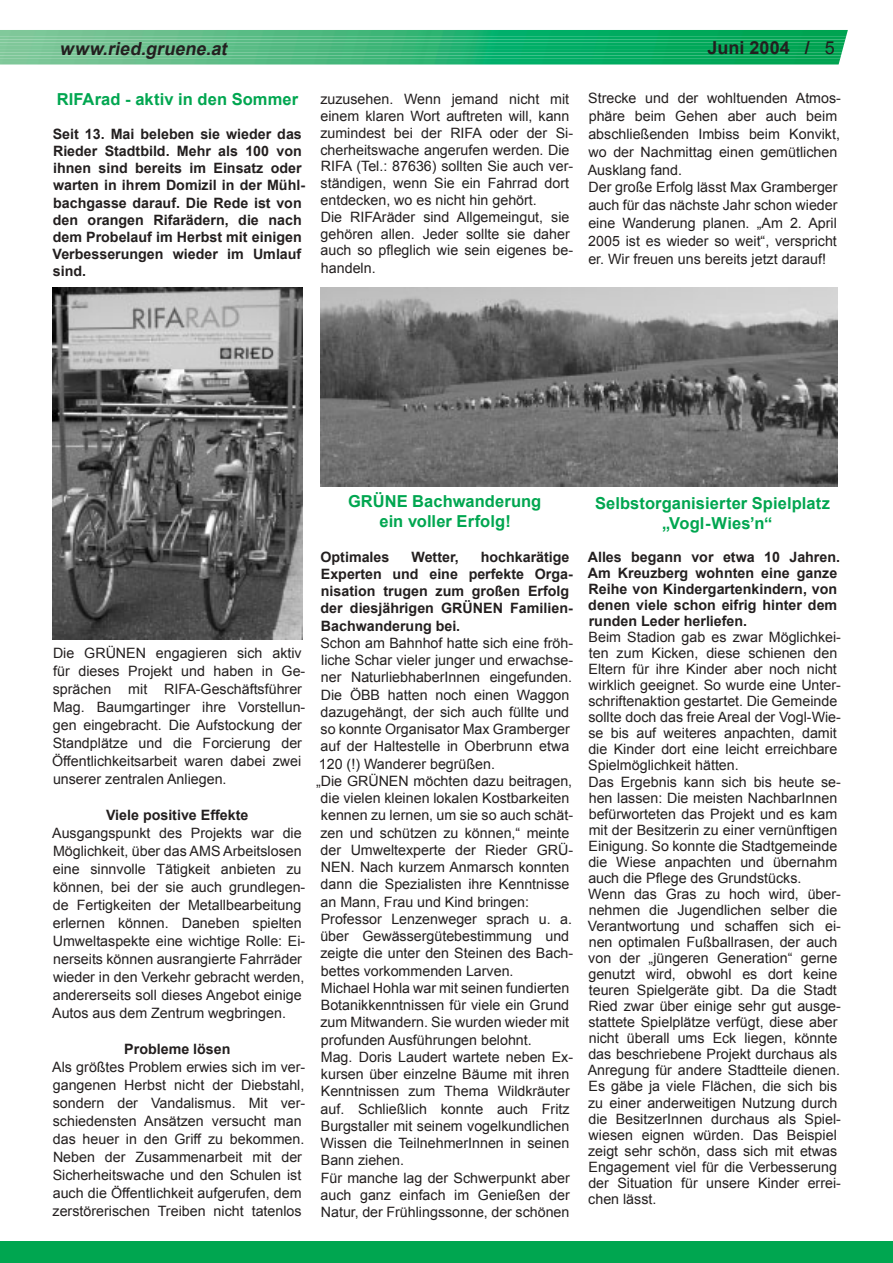
<style>
.page{position:relative;width:893px;height:1263px;background:#fff}
.page>*{position:absolute;margin:0;border:0;box-sizing:border-box;transform-origin:0 0}
.t1{font:italic 700 18px "Arial";color:#231f1f}
.t2{font:700 18px "Arial";color:#231f1f}
.t3{font:700 16.5px/19.8px "Arial";letter-spacing:.005em;color:#00a650;text-align:center}
.t4{font:14.25px/16px "Arial";color:#231f1f}
.t5{font:700 14.25px/17.1px "Arial";color:#231f1f}
.s1{font-weight:400}
</style>
<div class="page">
<img style="left:0;top:30px;width:847px;height:35px">
<div style="left:0;top:1242px;width:892px;height:21px;background:#00a650"></div>
<img style="left:52px;top:287px;width:250px;height:353px">
<img style="left:320px;top:287px;width:517px;height:199px">
<p class="t1" style="left:60px;top:39px;width:172px">www.ried.gruene.at</p>
<p class="t2" style="left:707px;top:38px;width:129px">Juni 2004 / <span class="s1">5</span></p>
<p class="t3" style="left:57px;top:89px;width:243px">RIFArad - aktiv in den Sommer</p>
<p class="t5" style="left:53px;top:126px;width:254px">Seit 13. Mai beleben sie wieder das<br>Rieder Stadtbild. Mehr als 100 von ihnen sind bereits im Einsatz oder warten in ihrem Domizil in der M¸hl&shy;bachgasse darauf. Die Rede ist von den orangen Rifar‰dern, die nach dem Probelauf im Herbst mit einigen<br>Verbesserungen wieder im Umlauf sind.</p>
<p class="t4" style="left:587px;top:89px;width:255px;line-height:17.9px">Strecke und der wohltuenden Atmos&shy;ph‰re beim Gehen aber auch beim abschlieflenden Imbiss beim Konvikt, wo der Nachmittag einen gem¸tlichen Ausklang fand.<br>Der grofle Erfolg l‰sst Max Gramberger auch f¸r das n‰chste Jahr schon wieder eine Wanderung planen. ÑAm 2. April 2005 ist es wieder so weitì, verspricht er. Wir freuen uns bereits jetzt darauf!</p>
<p class="t4" style="left:320px;top:91px;width:254px;line-height:16.8px">zuzusehen. Wenn jemand nicht mit einem klaren Wort auftreten will, kann zumindest bei der RIFA oder der Si&shy;cherheitswache angerufen werden. Die RIFA (Tel.: 87636) sollten Sie auch ver&shy;st‰ndigen, wenn Sie ein Fahrrad dort entdecken, wo es nicht hin gehˆrt.<br>Die RIFAr‰der sind Allgemeingut, sie gehˆren allen. Jeder sollte sie daher auch so pfleglich wie sein eigenes be&shy;handeln.</p>
<p class="t4" style="left:52px;top:644px;width:255px;line-height:18px">Die GR‹NEN engagieren sich aktiv f¸r dieses Projekt und haben in Ge&shy;spr‰chen mit RIFA-Gesch‰ftsf¸hrer Mag. Baumgartinger ihre Vorstellun&shy;gen eingebracht. Die Aufstockung der Standpl‰tze und die Forcierung der ÷ffentlichkeitsarbeit waren dabei zwei unserer zentralen Anliegen.</p>
<p class="t5" style="left:106px;top:807px;width:144px">Viele positive Effekte</p>
<p class="t4" style="left:52px;top:824px;width:255px;line-height:18px">Ausgangspunkt des Projekts war die Mˆglichkeit, ¸ber das AMS Arbeitslosen eine sinnvolle T‰tigkeit anbieten zu kˆnnen, bei der sie auch grundlegen&shy;de Fertigkeiten der Metallbearbeitung erlernen kˆnnen. Daneben spielten Umweltaspekte eine wichtige Rolle: Ei&shy;nerseits kˆnnen ausrangierte Fahrr‰der wieder in den Verkehr gebracht werden, andererseits soll dieses Angebot einige Autos aus dem Zentrum wegbringen.</p>
<p class="t5" style="left:124px;top:1041px;width:108px">Probleme lˆsen</p>
<p class="t4" style="left:52px;top:1058px;width:255px;line-height:18px">Als grˆfltes Problem erwies sich im ver&shy;gangenen Herbst nicht der Diebstahl, sondern der Vandalismus. Mit ver&shy;schiedensten Ans‰tzen versucht man das heuer in den Griff zu bekommen.<br>Neben der Zusammenarbeit mit der Sicherheitswache und den Schulen ist auch die ÷ffentlichkeit aufgerufen, dem zerstˆrerischen Treiben nicht tatenlos</p>
<p class="t3" style="left:348px;top:492px;width:195px">GR‹NE Bachwanderung ein voller Erfolg!</p>
<p class="t5" style="left:320px;top:548px;width:70px">Optimales</p>
<p class="t5" style="left:411px;top:548px;width:49px">Wetter,</p>
<p class="t5" style="left:320px;top:548px;width:254px;text-indent:160px">hochkar‰tige<br>Experten und eine perfekte Orga&shy;nisation trugen zum groflen Erfolg der diesj‰hrigen GR‹NEN Familien-<br>Bachwanderung bei.</p>
<p class="t4" style="left:320px;top:635px;width:254px">Schon am Bahnhof hatte sich eine frˆh-</p>
<p class="t4" style="left:321px;top:652px;width:253px">liche Schar vieler junger und erwachse-</p>
<p class="t4" style="left:321px;top:669px;width:253px">ner NaturliebhaberInnen eingefunden.</p>
<p class="t4" style="left:321px;top:687px;width:250px">Die ÷BB hatten noch einen Waggon</p>
<p class="t4" style="left:320px;top:704px;width:250px">dazugeh‰ngt, der sich auch f¸llte und</p>
<p class="t4" style="left:320px;top:721px;width:251px">so konnte Organisator Max Gramberger</p>
<p class="t4" style="left:320px;top:738px;width:250px">auf der Haltestelle in Oberbrunn etwa</p>
<p class="t4" style="left:319px;top:756px;width:178px">120 (!) Wanderer begr¸flen.</p>
<p class="t4" style="left:316px;top:773px;width:258px">ÑDie GR‹NEN mˆchten dazu beitragen,</p>
<p class="t4" style="left:320px;top:790px;width:250px">die vielen kleinen lokalen Kostbarkeiten</p>
<p class="t4" style="left:321px;top:807px;width:254px">kennen zu lernen, um sie so auch sch‰t-</p>
<p class="t4" style="left:320px;top:825px;width:251px">zen und sch¸tzen zu kˆnnen,ì meinte</p>
<p class="t4" style="left:320px;top:842px;width:254px">der Umweltexperte der Rieder GR‹-</p>
<p class="t4" style="left:321px;top:859px;width:250px">NEN. Nach kurzem Anmarsch konnten</p>
<p class="t4" style="left:320px;top:876px;width:250px">dann die Spezialisten ihre Kenntnisse</p>
<p class="t4" style="left:320px;top:894px;width:210px">an Mann, Frau und Kind bringen:</p>
<p class="t4" style="left:321px;top:911px;width:253px">Professor Lenzenweger sprach u. a.</p>
<p class="t4" style="left:320px;top:928px;width:250px">¸ber Gew‰sserg¸tebestimmung und</p>
<p class="t4" style="left:320px;top:945px;width:254px">zeigte die unter den Steinen des Bach-</p>
<p class="t4" style="left:321px;top:963px;width:194px">bettes vorkommenden Larven.</p>
<p class="t4" style="left:321px;top:980px;width:250px">Michael Hohla war mit seinen fundierten</p>
<p class="t4" style="left:321px;top:997px;width:250px">Botanikkenntnissen f¸r viele ein Grund</p>
<p class="t4" style="left:320px;top:1014px;width:250px">zum Mitwandern. Sie wurden wieder mit</p>
<p class="t4" style="left:321px;top:1032px;width:212px">profunden Ausf¸hrungen belohnt.</p>
<p class="t4" style="left:321px;top:1049px;width:254px">Mag. Doris Laudert wartete neben Ex-</p>
<p class="t4" style="left:321px;top:1066px;width:250px">kursen ¸ber einzelne B‰ume mit ihren</p>
<p class="t4" style="left:321px;top:1083px;width:250px">Kenntnissen zum Thema Wildkr‰uter</p>
<p class="t4" style="left:320px;top:1101px;width:250px">auf. Schliefllich konnte auch Fritz</p>
<p class="t4" style="left:321px;top:1118px;width:250px">Burgstaller mit seinem vogelkundlichen</p>
<p class="t4" style="left:320px;top:1135px;width:250px">Wissen die TeilnehmerInnen in seinen</p>
<p class="t4" style="left:321px;top:1152px;width:85px">Bann ziehen.</p>
<p class="t4" style="left:321px;top:1170px;width:250px">F¸r manche lag der Schwerpunkt aber</p>
<p class="t4" style="left:320px;top:1187px;width:251px">auch ganz einfach im Genieflen der</p>
<p class="t4" style="left:321px;top:1204px;width:250px">Natur, der Fr¸hlingssonne, der schˆnen</p>
<p class="t3" style="left:595px;top:493px;width:236px">Selbstorganisierter Spielplatz<br>ÑVogl-Wiesínì</p>
<p class="t5" style="left:587px;top:549px;width:254px;line-height:16px">Alles begann vor etwa 10 Jahren.<br>Am Kreuzberg wohnten eine ganze<br>Reihe von Kindergartenkindern, von denen viele schon eifrig hinter dem runden Leder herliefen.</p>
<p class="t4" style="left:587px;top:629px;width:255px">Beim Stadion gab es zwar Mˆglichkei&shy;ten zum Kicken, diese schienen den Eltern f¸r ihre Kinder aber noch nicht wirklich geeignet. So wurde eine Unter&shy;schriftenaktion gestartet. Die Gemeinde sollte doch das freie Areal der Vogl-Wie&shy;se bis auf weiteres anpachten, damit die Kinder dort eine leicht erreichbare Spielmˆglichkeit h‰tten.<br>Das Ergebnis kann sich bis heute se&shy;hen lassen: Die meisten NachbarInnen bef¸rworteten das Projekt und es kam mit der Besitzerin zu einer vern¸nftigen Einigung. So konnte die Stadtgemeinde die Wiese anpachten und ¸bernahm auch die Pflege des Grundst¸cks.<br>Wenn das Gras zu hoch wird, ¸ber&shy;nehmen die Jugendlichen selber die Verantwortung und schaffen sich ei&shy;nen optimalen Fuflballrasen, der auch von der Ñj¸ngeren Generationì gerne genutzt wird, obwohl es dort keine teuren Spielger‰te gibt. Da die Stadt Ried zwar ¸ber einige sehr gut ausge&shy;stattete Spielpl‰tze verf¸gt, diese aber nicht ¸berall ums Eck liegen, kˆnnte das beschriebene Projekt durchaus als Anregung f¸r andere Stadtteile dienen.<br>Es g‰be ja viele Fl‰chen, die sich bis zu einer anderweitigen Nutzung durch die BesitzerInnen durchaus als Spiel&shy;wiesen eignen w¸rden. Das Beispiel zeigt sehr schˆn, dass sich mit etwas Engagement viel f¸r die Verbesserung der Situation f¸r unsere Kinder errei&shy;chen l‰sst.</p>
</div>
